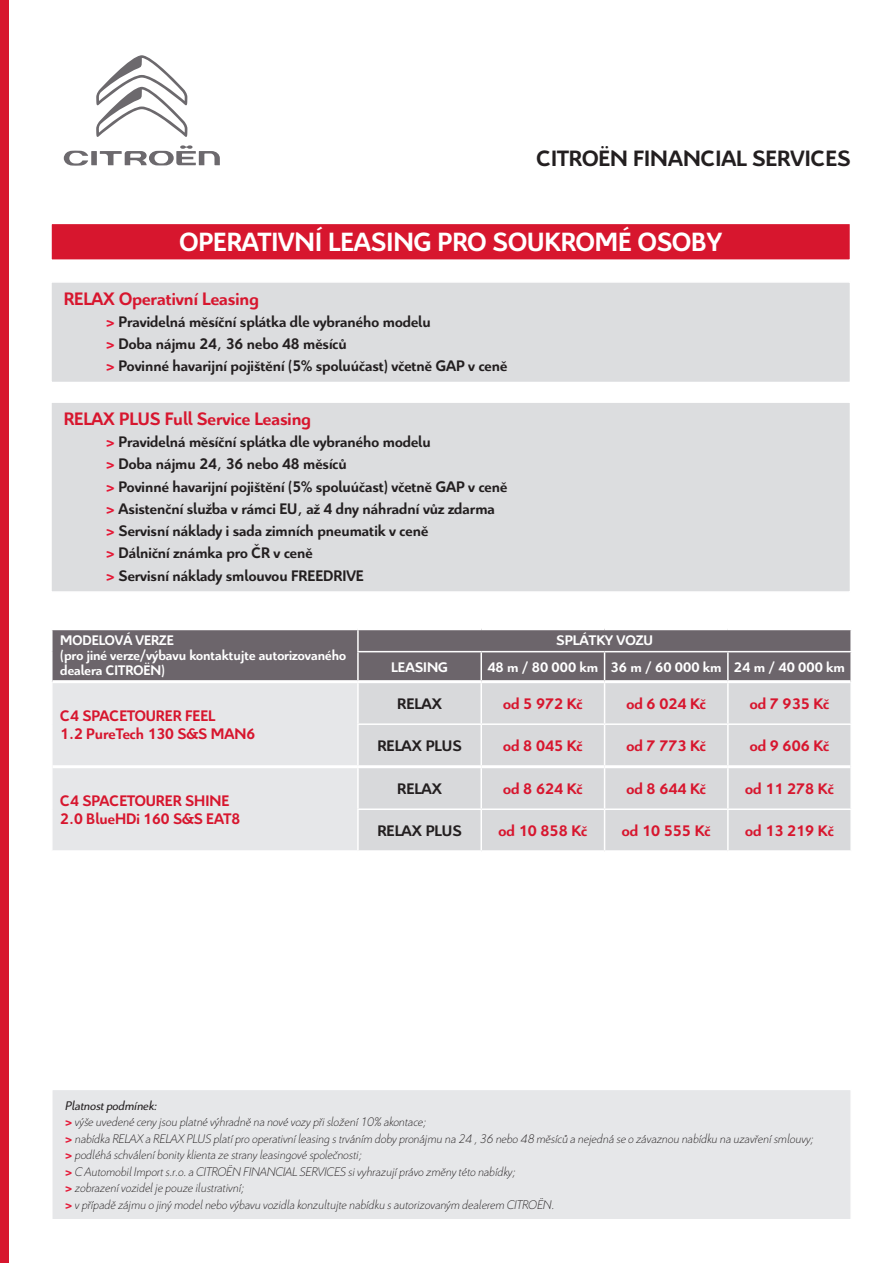
<style>
.page{position:relative;width:893px;height:1263px;background:#fff}
.page>*{position:absolute;margin:0;border:0;box-sizing:border-box;transform-origin:0 0}
.t1{font:700 28.5px "Citroen CE";color:#fff;scale:.96 1}
.t2{font:700 24px "Citroen CE";color:#231f20}
.t3{font:700 19.5px "Citroen CE";color:#d7162e}
.t4{font:700 16.5px/22.2px "Citroen CE";color:#231f20}
.t5{font:700 16.5px/18px "Citroen CE";color:#d7162e}
.t6{font:700 15px/15px "Citroen CE";color:#fff;scale:.96 1}
.t7{font:700 15px "Citroen CE";color:#fff}
.t8{font:italic 300 13.5px/16.5px "Citroen CE";color:#231f20}
.s1{color:#e51836}
.s2{font-weight:400}
.s3{font-weight:700;font-style:normal;color:#e51836}
</style>
<div class="page">
<div style="left:0;top:0;width:9px;height:1263px;background:#d7162e"></div>
<svg style="left:64px;top:145px;width:156px;height:21px"></svg>
<svg style="left:96px;top:55px;width:91px;height:82px"></svg>
<div style="left:50px;top:281px;width:801px;height:102px;background:#dcdddf;border:2px solid #fff"></div>
<div style="left:50px;top:401px;width:801px;height:192px;background:#dcdddf;border:2px solid #fff"></div>
<div style="left:51px;top:223px;width:799px;height:37px;background:#d7162e"></div>
<div style="left:50px;top:223px;width:801px;height:38px;border:2px solid #fff"></div>
<div style="left:53px;top:683px;width:304px;height:167px;background:#e6e7e9"></div>
<div style="left:359px;top:683px;width:491px;height:167px;background:#d8d9db"></div>
<div style="left:52px;top:630px;width:799px;height:52px;background:#6c656b"></div>
<hr style="left:727px;top:652px;width:2px;height:28px;background:#fff">
<hr style="left:850px;top:652px;width:2px;height:30px;background:#fff">
<hr style="left:480px;top:725px;width:2px;height:40px;background:#fff">
<hr style="left:604px;top:725px;width:1px;height:40px;background:#fff">
<hr style="left:727px;top:725px;width:2px;height:40px;background:#fff">
<hr style="left:480px;top:810px;width:2px;height:40px;background:#fff">
<hr style="left:604px;top:810px;width:1px;height:40px;background:#fff">
<hr style="left:727px;top:810px;width:2px;height:40px;background:#fff">
<hr style="left:480px;top:683px;width:2px;height:40px;background:#fff">
<hr style="left:604px;top:683px;width:1px;height:40px;background:#fff">
<hr style="left:727px;top:683px;width:2px;height:40px;background:#fff">
<hr style="left:480px;top:768px;width:2px;height:40px;background:#fff">
<hr style="left:604px;top:768px;width:1px;height:40px;background:#fff">
<hr style="left:727px;top:768px;width:2px;height:40px;background:#fff">
<hr style="left:53px;top:680px;width:305px;height:3px;background:#fff">
<hr style="left:358px;top:680px;width:123px;height:3px;background:#fff">
<hr style="left:481px;top:680px;width:124px;height:3px;background:#fff">
<hr style="left:605px;top:680px;width:123px;height:3px;background:#fff">
<hr style="left:728px;top:680px;width:122px;height:3px;background:#fff">
<hr style="left:53px;top:765px;width:305px;height:3px;background:#fff">
<hr style="left:358px;top:765px;width:123px;height:3px;background:#fff">
<hr style="left:481px;top:765px;width:124px;height:3px;background:#fff">
<hr style="left:605px;top:765px;width:123px;height:3px;background:#fff">
<hr style="left:728px;top:765px;width:122px;height:3px;background:#fff">
<hr style="left:357px;top:723px;width:124px;height:2px;background:#fff">
<hr style="left:481px;top:723px;width:124px;height:2px;background:#fff">
<hr style="left:605px;top:723px;width:123px;height:2px;background:#fff">
<hr style="left:728px;top:723px;width:124px;height:2px;background:#fff">
<hr style="left:357px;top:808px;width:124px;height:2px;background:#fff">
<hr style="left:481px;top:808px;width:124px;height:2px;background:#fff">
<hr style="left:605px;top:808px;width:123px;height:2px;background:#fff">
<hr style="left:728px;top:808px;width:124px;height:2px;background:#fff">
<hr style="left:357px;top:651px;width:124px;height:1px;background:#fff">
<hr style="left:481px;top:651px;width:124px;height:1px;background:#fff">
<hr style="left:605px;top:651px;width:123px;height:1px;background:#fff">
<hr style="left:728px;top:651px;width:124px;height:1px;background:#fff">
<div style="left:52px;top:1089px;width:799px;height:131px;background:#e6e7e9"></div>
<div style="left:51px;top:1089px;width:801px;height:131px;border:2px solid #fff"></div>
<h2 class="t2" style="left:536px;top:143px;width:312px">citroën financial servic es</h2>
<h1 class="t1" style="left:179px;top:224px;width:97px">operativní</h1>
<h1 class="t1" style="left:328px;top:224px;width:61px">leasing</h1>
<h1 class="t1" style="left:438px;top:224px;width:293px">pro soukromé osoby</h1>
<h3 class="t3" style="left:64px;top:286px;width:197px">RE LAX Operativní Leasing</h3>
<p class="t4" style="left:106px;top:312px;width:402px"><span class="s1">&gt;</span> Pravidelná měsíční splátka dle vybraného modelu<br><span class="s1">&gt;</span> Doba nájmu 24, 36 nebo 48 měsíců<br><span class="s1">&gt;</span> Povinné havarijní pojištění (5% spoluúčast) včetně GAP v ceně</p>
<h3 class="t3" style="left:64px;top:406px;width:249px">RELAX PLUS Full Service Leasing</h3>
<p class="t4" style="left:106px;top:432px;width:402px"><span class="s1">&gt;</span> Pravidelná měsíční splátka dle vybraného modelu<br><span class="s1">&gt;</span> Doba nájmu 24, 36 nebo 48 měsíců<br><span class="s1">&gt;</span> Povinné havarijní pojištění (5% spoluúčast) včetně GAP v ceně <span class="s1">&gt;</span> Asistenční služba v rámci EU , až 4 dny náhradní vůz zdarma <span class="s1">&gt;</span> Servisní náklady i sada zimních pneumatik v ceně<br><span class="s1">&gt;</span> Dálniční známka pro ČR v ceně<br><span class="s1">&gt;</span> Servisní náklady smlouvou FreeDrive</p>
<p class="t6" style="left:60px;top:634px;width:299px">modelová Verze<br>(pro jiné verze/výbavu kontaktujte autorizovaného dealera CITROËN)</p>
<p class="t7" style="left:556px;top:631px;width:26px">splátk</p>
<p class="t7" style="left:605px;top:631px;width:50px">y vozu</p>
<p class="t7" style="left:391px;top:657px;width:33px">Leasing</p>
<p class="t7" style="left:487px;top:657px;width:359px">48 m / 80 000 km 36 m / 60 000 km 24 m / 40 000 km</p>
<p class="t5" style="left:60px;top:708px;width:85px">C4 SPACETOURER</p>
<p class="t5" style="left:60px;top:708px;width:196px;text-indent:125px">FEE L<br>1.2 PureTech 130 S&amp;S MAN6</p>
<p class="t5" style="left:60px;top:793px;width:181px;text-indent:125px">SHINE<br>2.0 BlueHDi 160 S&amp;S EAT8</p>
<p class="t5" style="left:60px;top:793px;width:85px">C4 SPACETOURER</p>
<p class="t4" style="left:397px;top:693px;width:46px">RE LAX</p>
<p class="t5" style="left:503px;top:695px;width:81px">od 5 972 Kč</p>
<p class="t5" style="left:626px;top:695px;width:81px">od 6 024 Kč</p>
<p class="t5" style="left:750px;top:695px;width:81px">od 7 935 Kč</p>
<p class="t4" style="left:377px;top:736px;width:86px">RELAX PLUS</p>
<p class="t5" style="left:503px;top:738px;width:81px">od 8 045 Kč</p>
<p class="t5" style="left:626px;top:738px;width:81px">od 7 773 Kč</p>
<p class="t5" style="left:750px;top:738px;width:81px">od 9 606 Kč</p>
<p class="t4" style="left:397px;top:778px;width:46px">RE LAX</p>
<p class="t5" style="left:503px;top:780px;width:81px">od 8 624 Kč</p>
<p class="t5" style="left:626px;top:780px;width:81px">od 8 644 Kč</p>
<p class="t5" style="left:745px;top:780px;width:90px">od 11 278 Kč</p>
<p class="t4" style="left:377px;top:821px;width:86px">RELAX PLUS</p>
<p class="t5" style="left:499px;top:823px;width:90px">od 10 858 Kč</p>
<p class="t5" style="left:622px;top:823px;width:90px">od 10 555 Kč</p>
<p class="t5" style="left:745px;top:823px;width:90px">od 13 219 Kč</p>
<p class="t8" style="left:65px;top:1098px;width:750px"><span class="s2">Platnost podmínek:<br></span><span class="s3">&gt;</span> výše uvedené ceny jsou platné výhradně na nové vozy při složení 10% akontace;<br><span class="s3">&gt;</span> nabídka RELAX a RELAX PLUS platí pro operativní leasing s trváním doby pronájmu na 24 , 36 nebo 48 měsíců a nejedná se o závaznou nabídku na uzavření smlouvy; <span class="s3">&gt;</span> podléhá schválení bonity klienta ze strany leasingové společnosti;<br><span class="s3">&gt;</span> C Automobil Import s.r.o. a CITROËN FINANCIAL SERVICES si vyhrazují právo změny této nabídky;<br><span class="s3">&gt;</span> zobrazení vozidel je pouze ilustrativní;<br><span class="s3">&gt;</span> v případě zájmu o jiný model nebo výbavu vozidla konzultujte nabídku s autorizovaným dealerem Citroën</p>
<p class="t8" style="left:552px;top:1197px;width:4px">.</p>
</div>
